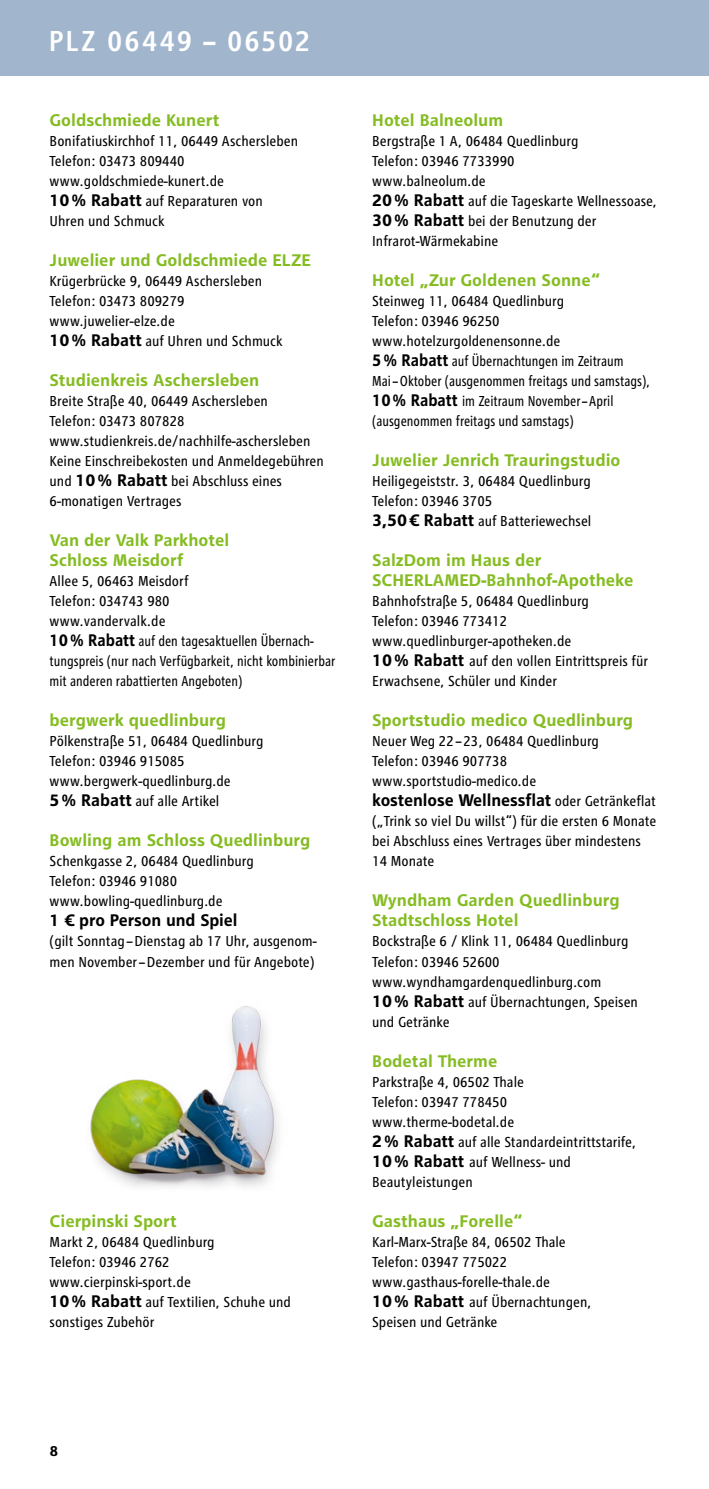
<style>
.page{position:relative;width:709px;height:1489px;background:#fff}
.page>*{position:absolute;margin:0;border:0;box-sizing:border-box;transform-origin:0 0}
.t1{font:500 condensed 30px "RWE Text";letter-spacing:.07em;color:#fff}
.t2{font:700 17.5px/20px "RWE Text";color:#85bc22}
.t3{font:700 17.5px "RWE Text";letter-spacing:-.005em;color:#000}
.t4{font:condensed 15px/20px "RWE Text";color:#000}
.t5{font:700 15px "RWE Text";color:#000}
.s1{font-weight:700;font-stretch:normal;font-size:17.5px}
.s2{font-weight:400;font-stretch:condensed;font-size:15px}
</style>
<div class="page">
<div style="left:0;top:0;width:709px;height:75px;background:#a1b6cd"></div>
<img style="left:90px;top:1006px;width:189px;height:181px">
<h1 class="t1" style="left:49px;top:24px;width:263px">PLZ 06449 – 06502</h1>
<p class="t2" style="left:50px;top:110px;width:171px">Goldschmiede Kunert</p>
<p class="t4" style="left:50px;top:131px;width:250px">Bonifatiuskirchhof 11, 06449 Aschersleben<br>Telefon: 03473 809440 www.goldschmiede-kunert.de<br><span class="s1">10% Rabatt</span> auf Reparaturen von<br>Uhren und Schmuck</p>
<p class="t2" style="left:50px;top:250px;width:263px">Juwelier und Goldschmiede ELZE</p>
<p class="t4" style="left:50px;top:271px;width:234px">Krügerbrücke 9, 06449 Aschersleben<br>Telefon: 03473 809279 www.juwelier-elze.de<br><span class="s1">10% Rabatt</span> auf Uhren und Schmuck</p>
<p class="t2" style="left:50px;top:370px;width:211px">Studienkreis Aschersleben</p>
<p class="t4" style="left:50px;top:391px;width:276px">Breite Straße 40, 06449 Aschersleben<br>Telefon: 03473 807828 www.studienkreis.de/nachhilfe-aschersleben Keine Einschreibekosten und Anmeldegebühren und <span class="s1">10% Rabatt</span> bei Abschluss eines 6-monatigen Vertrages</p>
<p class="t2" style="left:50px;top:530px;width:181px">Van der Valk Parkhotel<br>Schloss Meisdorf</p>
<p class="t4" style="left:50px;top:571px;width:287px">Allee 5, 06463 Meisdorf<br>Telefon: 034743 980<br>www.vandervalk.de<br><span class="s1">10% Rabatt</span> auf den tagesaktuellen Übernach&shy;tungspreis (nur nach Verfügbarkeit, nicht kombinierbar mit anderen rabattierten Angeboten)</p>
<p class="t2" style="left:50px;top:710px;width:178px">bergwerk quedlinburg</p>
<p class="t4" style="left:50px;top:731px;width:215px">Pölkenstraße 51, 06484 Quedlinburg<br>Telefon: 03946 915085 www.bergwerk-quedlinburg.de<br><span class="s1">5% Rabatt</span> auf alle Artikel</p>
<p class="t2" style="left:50px;top:830px;width:262px">Bowling am Schloss Quedlinburg</p>
<p class="t4" style="left:50px;top:851px;width:206px">Schenkgasse 2, 06484 Quedlinburg<br>Telefon: 03946 91080 www.bowling-quedlinburg.de</p>
<p class="t3" style="left:50px;top:910px;width:189px">1 € pro Person und Spiel</p>
<p class="t4" style="left:50px;top:931px;width:268px">(gilt Sonntag –Dienstag ab 17 Uhr, ausgenom&shy;men November–Dezember und für Angebote)</p>
<p class="t2" style="left:50px;top:1210px;width:129px">Cierpinski Sport</p>
<p class="t4" style="left:50px;top:1231px;width:243px">Markt 2, 06484 Quedlinburg<br>Telefon: 03946 2762 www.cierpinski-sport.de<br><span class="s1">10% Rabatt</span> auf Textilien, Schuhe und sonstiges Zubehör</p>
<p class="t2" style="left:372px;top:110px;width:132px">Hotel Balneolum</p>
<p class="t4" style="left:372px;top:131px;width:286px">Bergstraße 1 A, 06484 Quedlinburg<br>Telefon: 03946 7733990<br>www.balneolum.de<br><span class="s1">20% Rabatt</span> auf die Tageskarte Wellnessoase,<br><span class="s1">30% Rabatt</span> bei der Benutzung der<br>Infrarot-Wärmekabine</p>
<p class="t2" style="left:372px;top:270px;width:229px">Hotel „Zur Goldenen Sonne“</p>
<p class="t4" style="left:372px;top:291px;width:279px">Steinweg 11, 06484 Quedlinburg<br>Telefon: 03946 96250 www.hotelzurgoldenensonne.de<br><span class="s1">5% Rabatt</span> auf Übernachtungen im Zeitraum Mai–Oktober (ausgenommen freitags und samstags), <span class="s1">10% Rabatt</span> im Zeitraum November–April (ausgenommen freitags und samstags)</p>
<p class="t2" style="left:372px;top:450px;width:250px">Juwelier Jenrich Trauringstudio</p>
<p class="t4" style="left:372px;top:471px;width:221px">Heiligegeiststr. 3, 06484 Quedlinburg<br>Telefon: 03946 3705<br><span class="s1">3,50€ Rabatt</span> auf Batteriewechsel</p>
<p class="t2" style="left:372px;top:550px;width:263px">SalzDom im Haus der<br>SCHERLAMED-Bahnhof-Apotheke</p>
<p class="t4" style="left:372px;top:591px;width:277px">Bahnhofstraße 5, 06484 Quedlinburg<br>Telefon: 03946 773412 www.quedlinburger-apotheken.de<br><span class="s1">10% Rabatt</span> auf den vollen Eintrittspreis für Erwachsene, Schüler und Kinder</p>
<p class="t2" style="left:372px;top:710px;width:262px">Sportstudio medico Quedlinburg</p>
<p class="t4" style="left:372px;top:731px;width:228px">Neuer Weg 22 – 23, 06484 Quedlinburg<br>Telefon: 03946 907738 www.sportstudio-medico.de</p>
<p class="t3" style="left:372px;top:790px;width:285px">kostenlose Wellnessflat <span class="s2">oder Getränkeflat</span></p>
<p class="t4" style="left:372px;top:811px;width:285px">(„Trink so viel Du willst“) für die ersten 6 Monate bei Abschluss eines Vertrages über mindestens<br>14 Monate</p>
<p class="t2" style="left:372px;top:890px;width:249px">Wyndham Garden Quedlinburg<br>Stadtschloss Hotel</p>
<p class="t4" style="left:372px;top:931px;width:267px">Bockstraße 6 / Klink 11, 06484 Quedlinburg<br>Telefon: 03946 52600 www.wyndhamgardenquedlinburg.com<br><span class="s1">10% Rabatt</span> auf Übernachtungen, Speisen und Getränke</p>
<p class="t2" style="left:372px;top:1050px;width:127px">Bodetal Therme</p>
<p class="t4" style="left:372px;top:1071px;width:265px">Parkstraße 4, 06502 Thale<br>Telefon: 03947 778450 www.therme-bodetal.de<br><span class="s1">2% Rabatt</span> auf alle Standardeintrittstarife,<br><span class="s1">10% Rabatt</span> auf Wellness- und<br>Beautyleistungen</p>
<p class="t2" style="left:372px;top:1210px;width:152px">Gasthaus „Forelle“</p>
<p class="t4" style="left:372px;top:1231px;width:220px">Karl-Marx-Straße 84, 06502 Thale<br>Telefon: 03947 775022 www.gasthaus-forelle-thale.de<br><span class="s1">10% Rabatt</span> auf Übernachtungen,<br>Speisen und Getränke</p>
<p class="t5" style="left:50px;top:1441px;width:10px">8</p>
</div>
